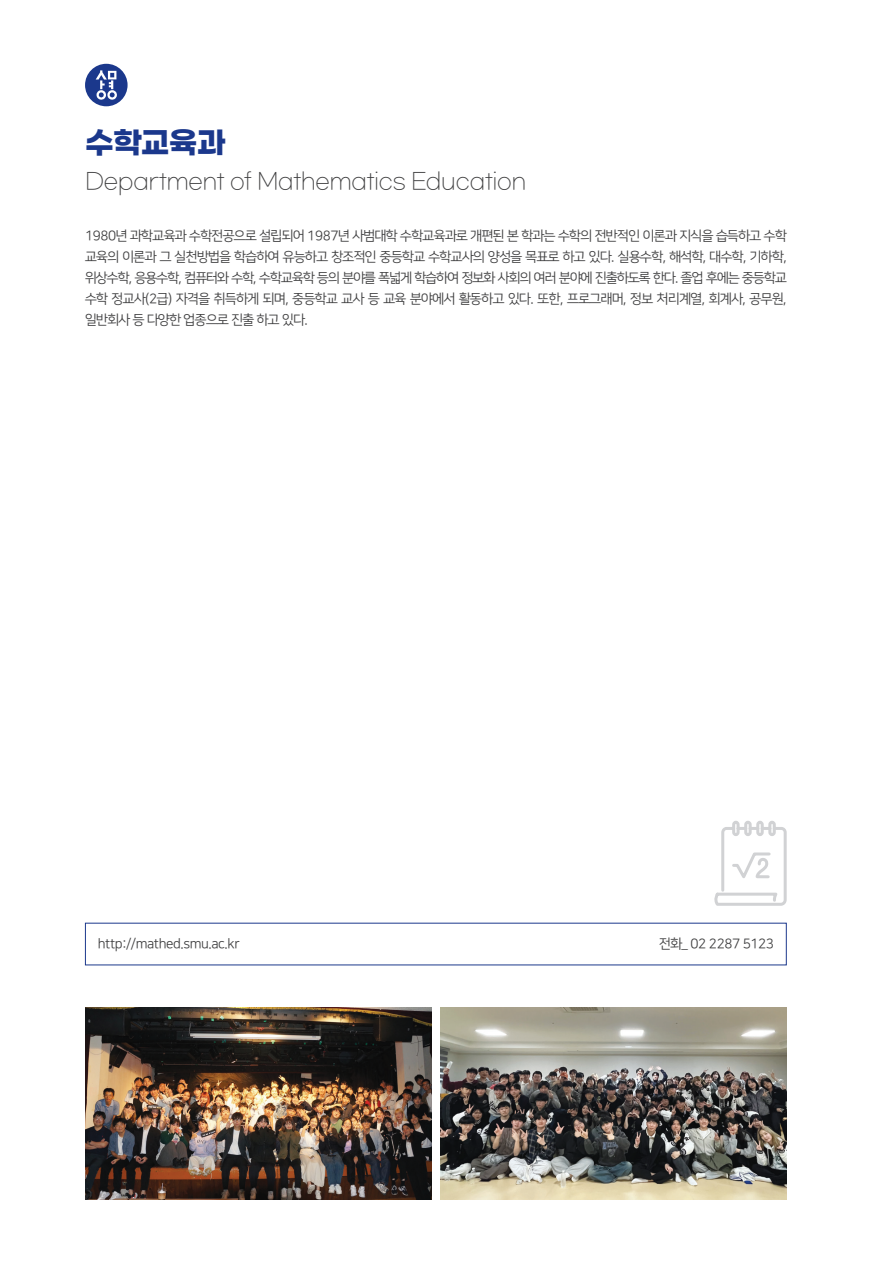
<style>
.page{position:relative;width:893px;height:1263px;background:#fff}
.page>*{position:absolute;margin:0;border:0;box-sizing:border-box;transform-origin:0 0}
.t1{font:700 30px "Gmarket Sans";letter-spacing:-.03em;color:#1b388c}
.t2{font:300 22.5px "Gmarket Sans";letter-spacing:-.03em;color:#3e3e3f}
.t3{font:13.5px/21px "Nanum Square OTF ac R";letter-spacing:-.03em;color:#3e3e3f;text-align:justify}
</style>
<div class="page">
<div style="left:85px;top:64px;width:43px;height:42px;background:#1b388c;border-radius:50%"></div>
<svg style="left:96px;top:70px;width:21px;height:30px"></svg>
<svg style="left:714px;top:821px;width:73px;height:85px"></svg>
<img style="left:85px;top:1008px;width:347px;height:191px">
<img style="left:440px;top:1008px;width:347px;height:191px">
<p class="t1" style="left:85px;top:126px;width:142px">수학교육과</p>
<p class="t2" style="left:85px;top:169px;width:443px">Department of Mathematics Education</p>
<p class="t3" style="left:85px;top:226px;width:703px">1980년 과학교육과 수학전공으로 설립되어 1987년 사범대학 수학교육과로 개편된 본 학과는 수학의 전반적인 이론과 지식을 습득하고 수학 교육의 이론과 그 실천방법을 학습하여 유능하고 창조적인 중등학교 수학교사의 양성을 목표로 하고 있다. 실용수학, 해석학, 대수학, 기하학, 위상수학, 응용수학, 컴퓨터와 수학, 수학교육학 등의 분야를 폭넓게 학습하여 정보화 사회의 여러 분야에 진출하도록 한다. 졸업 후에는 중등학교 수학 정교사(2급) 자격을 취득하게 되며, 중등학교 교사 등 교육 분야에서 활동하고 있다. 또한, 프로그래머, 정보 처리계열, 회계사, 공무원, 일반회사 등 다양한 업종으로 진출 하고 있다.</p>
<p class="t3" style="left:98px;top:934px;width:143px">http://mathed.smu.ac.kr</p>
<p class="t3" style="left:659px;top:934px;width:116px">전화_ 02 2287 5123</p>
</div>
